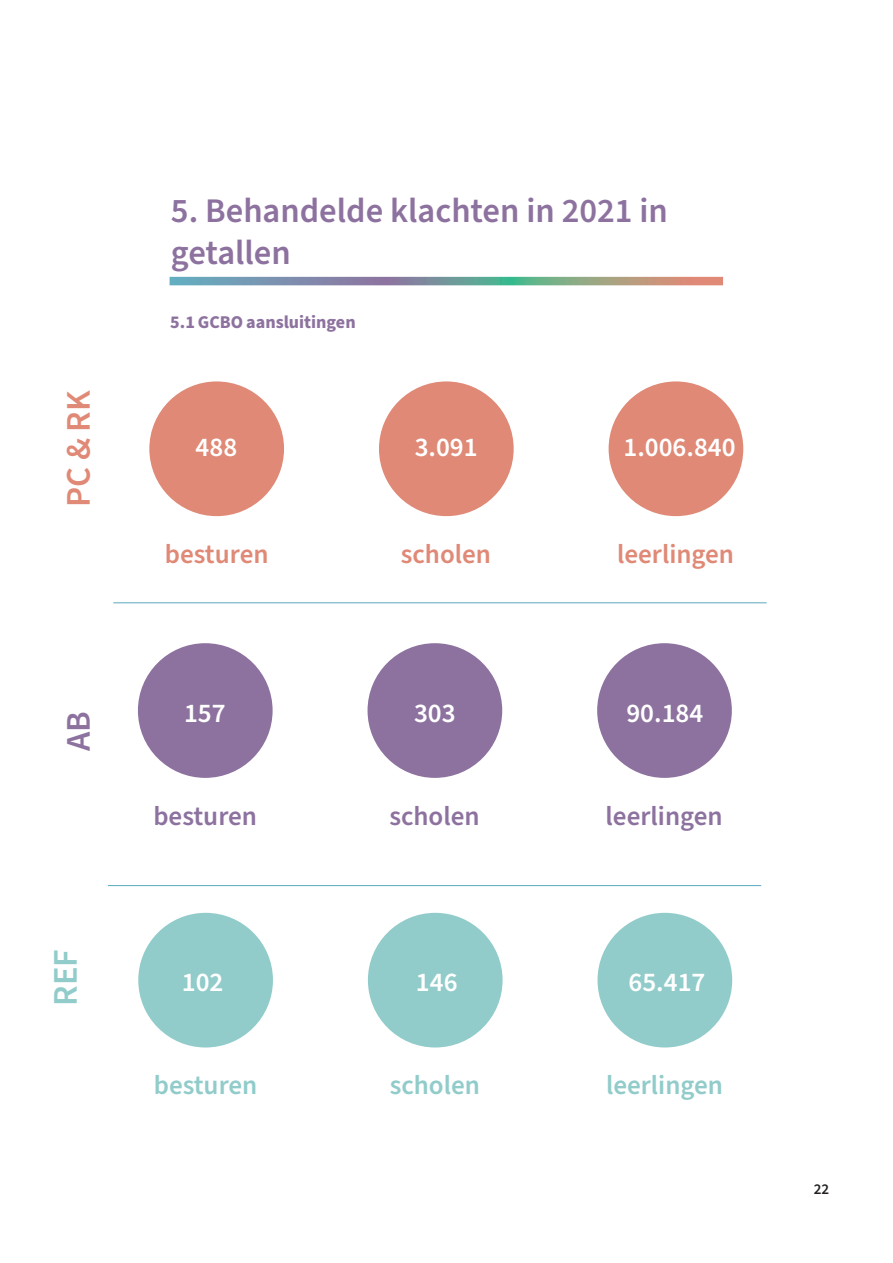
<style>
.page{position:relative;width:893px;height:1263px;background:#fff}
.page>*{position:absolute;margin:0;border:0;box-sizing:border-box;transform-origin:0 0}
.t1{font:600 34.5px/41.4px "Source Sans Pro";color:#8d729f}
.t2{font:600 34.5px "Source Sans Pro";color:#df8976}
.t3{font:600 34.5px "Source Sans Pro";color:#91ccca}
.t4{font:600 27px "Source Sans Pro";color:#fff}
.t5{font:600 27px "Source Sans Pro";color:#df8976}
.t6{font:600 27px "Source Sans Pro";color:#8d729f}
.t7{font:600 27px "Source Sans Pro";color:#91ccca}
.t8{font:700 18px "Source Sans Pro";color:#8d729f}
.t9{font:600 15px "Source Sans Pro";color:#231f20}
</style>
<div class="page">
<svg style="left:170px;top:277px;width:553px;height:8px"></svg>
<div style="left:149px;top:381px;width:135px;height:135px;background:#df8976;border-radius:50%"></div>
<div style="left:379px;top:381px;width:135px;height:135px;background:#df8976;border-radius:50%"></div>
<div style="left:609px;top:381px;width:134px;height:135px;background:#df8976;border-radius:50%"></div>
<div style="left:138px;top:643px;width:135px;height:135px;background:#8d729f;border-radius:50%"></div>
<div style="left:368px;top:643px;width:134px;height:135px;background:#8d729f;border-radius:50%"></div>
<div style="left:597px;top:643px;width:135px;height:135px;background:#8d729f;border-radius:50%"></div>
<div style="left:138px;top:913px;width:135px;height:134px;background:#91ccca;border-radius:50%"></div>
<div style="left:368px;top:913px;width:135px;height:134px;background:#91ccca;border-radius:50%"></div>
<div style="left:597px;top:913px;width:135px;height:134px;background:#91ccca;border-radius:50%"></div>
<hr style="left:113px;top:602px;width:654px;height:1px;background:#63aec1">
<hr style="left:108px;top:885px;width:653px;height:1px;background:#63aec1">
<p class="t2" style="left:55px;top:507px;width:118px;rotate:-90deg">PC &amp; RK</p>
<p class="t1" style="left:59px;top:751px;width:41px;rotate:-90deg">AB</p>
<p class="t3" style="left:42px;top:1006px;width:58px;rotate:-90deg">REF</p>
<p class="t1" style="left:171px;top:191px;width:498px">5. Behandelde klachten in 2021 in getallen</p>
<p class="t8" style="left:170px;top:310px;width:187px">5.1 GCBO aansluitingen</p>
<p class="t4" style="left:196px;top:429px;width:43px">488</p>
<p class="t4" style="left:415px;top:429px;width:65px">3.091</p>
<p class="t4" style="left:623px;top:429px;width:114px">1.006.840</p>
<p class="t5" style="left:165px;top:536px;width:105px">besturen</p>
<p class="t5" style="left:401px;top:536px;width:92px">scholen</p>
<p class="t5" style="left:617px;top:536px;width:119px">leerlingen</p>
<p class="t4" style="left:184px;top:694px;width:43px">157</p>
<p class="t4" style="left:414px;top:694px;width:43px">303</p>
<p class="t4" style="left:626px;top:694px;width:78px">90.184</p>
<p class="t6" style="left:153px;top:798px;width:105px">besturen</p>
<p class="t6" style="left:389px;top:798px;width:92px">scholen</p>
<p class="t6" style="left:606px;top:798px;width:119px">leerlingen</p>
<p class="t4" style="left:182px;top:964px;width:43px">102</p>
<p class="t4" style="left:416px;top:964px;width:43px">146</p>
<p class="t4" style="left:628px;top:964px;width:78px">65.417</p>
<p class="t7" style="left:154px;top:1067px;width:105px">besturen</p>
<p class="t7" style="left:390px;top:1067px;width:92px">scholen</p>
<p class="t7" style="left:606px;top:1067px;width:119px">leerlingen</p>
<p class="t9" style="left:814px;top:1179px;width:17px">22</p>
</div>
